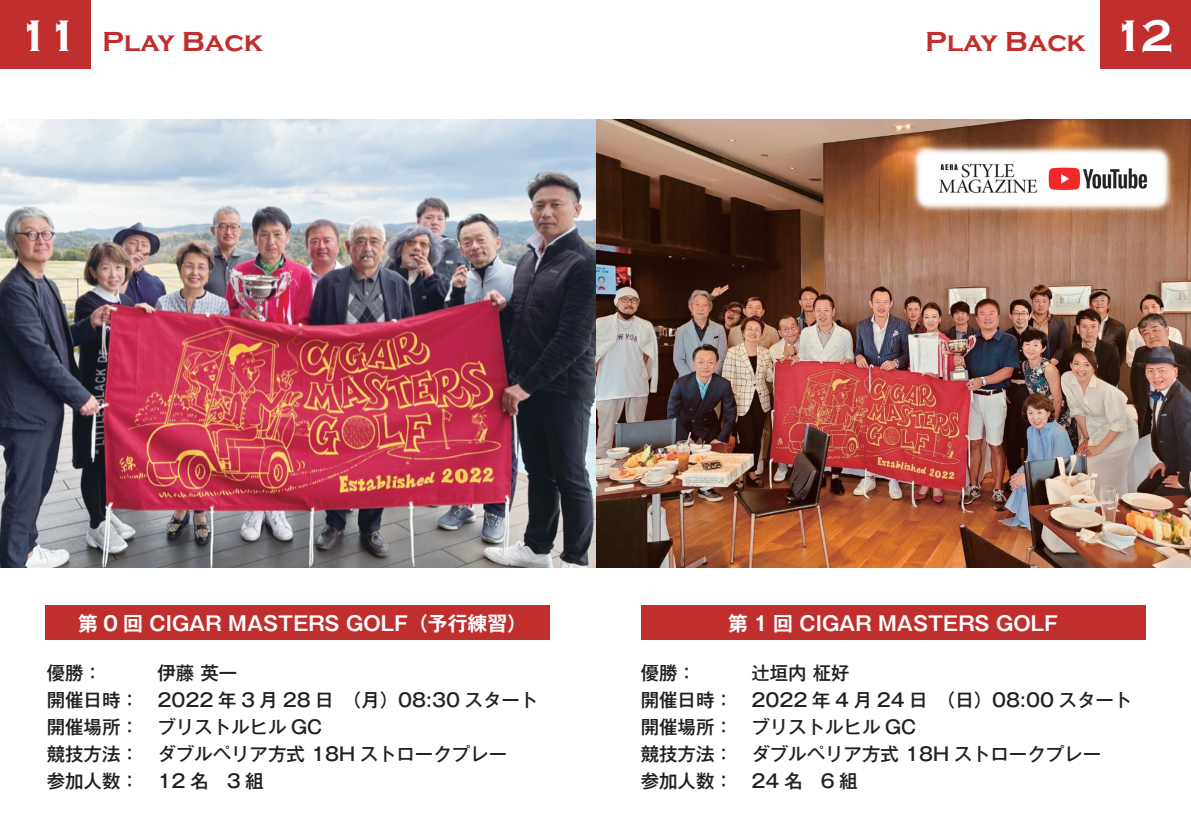
<style>
.page{position:relative;width:1191px;height:840px;background:#fff}
.page>*{position:absolute;margin:0;border:0;box-sizing:border-box;transform-origin:0 0}
.t1{font:700 28.4px "Copperplate Gothic";color:#c02e2d}
.t2{font:700 19.8px "Gothic MB101 Pro De";color:#fff}
.t3{font:500 18.4px/27px "Gothic MB101 Pro";color:#231f20}
.s1{font-size:45.4px;color:#fff}
</style>
<div class="page">
<img style="left:0;top:119px;width:1191px;height:448px">
<div style="left:1100px;top:0;width:91px;height:68px;background:#c02e2d"></div>
<div style="left:0;top:0;width:91px;height:68px;background:#c02e2d"></div>
<img style="left:924px;top:155px;width:233px;height:46px">
<div style="left:45px;top:604px;width:505px;height:35px;background:#c02e2d"></div>
<div style="left:640px;top:604px;width:505px;height:35px;background:#c02e2d"></div>
<h1 class="t1" style="left:17px;top:25px;width:247px"><span class="s1">11</span> Play Back</h1>
<h1 class="t1" style="left:925px;top:25px;width:249px">Play Back <span class="s1">12</span></h1>
<p class="t2" style="left:78px;top:606px;width:450px">第 0 回 CIGAR MASTERS GOLF（予行練習）</p>
<p class="t2" style="left:728px;top:606px;width:331px">第 1 回 CIGAR MASTERS GOLF</p>
<p class="t3" style="left:47px;top:657px;width:94px">優勝：<br>開催日時：開催場所：競技方法：参加人数：</p>
<p class="t3" style="left:157px;top:657px;width:382px">伊藤 英一<br>2022 年 3 月 28 日　（月）08:30 スタートブリストルヒル GC<br>ダブルペリア方式 18H ストロークプレー<br>12 名　3 組</p>
<p class="t3" style="left:640px;top:657px;width:94px">優勝：<br>開催日時：開催場所：競技方法：参加人数：</p>
<p class="t3" style="left:751px;top:657px;width:382px">辻垣内 柾好<br>2022 年 4 月 24 日　（日）08:00 スタートブリストルヒル GC<br>ダブルペリア方式 18H ストロークプレー<br>24 名　6 組</p>
</div>
